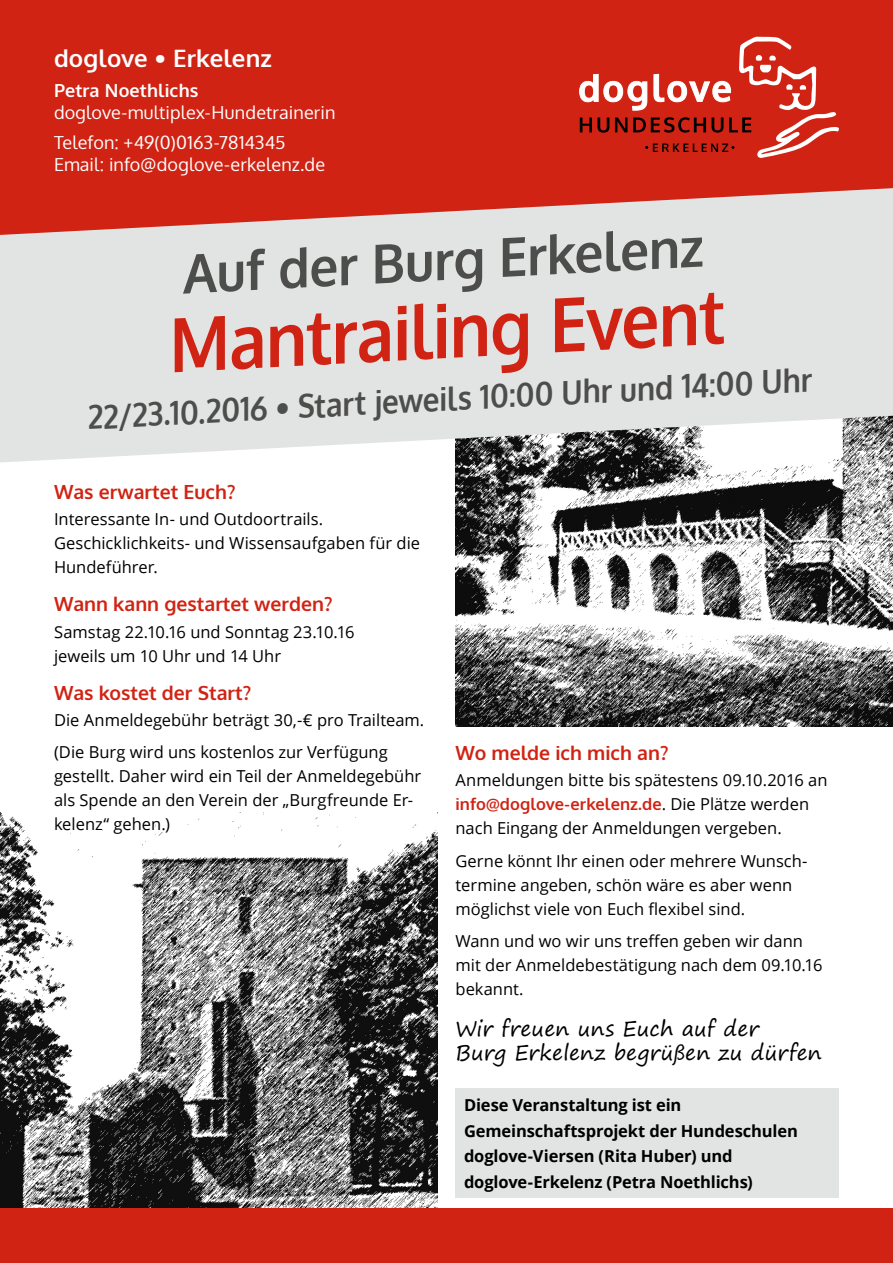
<style>
.page{position:relative;width:893px;height:1263px;background:#fff}
.page>*{position:absolute;margin:0;border:0;box-sizing:border-box;transform-origin:0 0}
.t1{font:700 75px "Oxygen";color:#d02313;scale:.9 1}
.t2{font:700 54px "Oxygen";color:#4d4d4c;scale:.95 1}
.t3{font:700 33px "Oxygen";color:#4d4d4c;scale:.9 1}
.t4{font:700 24px "Oxygen";letter-spacing:.01em;color:#fff}
.t5{font:21px/24px "Segoe Print";letter-spacing:.005em;color:#000}
.t6{font:700 19.5px "Oxygen";color:#d02313}
.t7{font:18px/30.2px "Oxygen";letter-spacing:.01em;color:#fff}
.t8{font:700 18px "Oxygen";letter-spacing:.01em;color:#fff}
.t9{font:16.5px/24px "Open Sans";color:#000}
.t10{font:700 16.5px/25.5px "Open Sans";letter-spacing:-.01em;color:#000}
.t11{font:700 16.5px "Oxygen";letter-spacing:.005em;color:#d02313}
.s1{font-family:"Open Sans";font-weight:400;color:#000}
</style>
<div class="page">
<img style="left:0;top:812px;width:437px;height:397px">
<img style="left:455px;top:462px;width:438px;height:264px">
<div style="left:0;top:0;width:893px;height:310px;background:#d02313"></div>
<svg style="left:0;top:188px;width:893px;height:274px;background:#ddcfcd"></svg>
<div style="left:0;top:1209px;width:893px;height:54px;background:#d02313"></div>
<svg style="left:579px;top:37px;width:260px;height:121px"></svg>
<div style="left:455px;top:1089px;width:384px;height:109px;background:#e2e3e3"></div>
<h3 class="t4" style="left:54px;top:43px;width:219px">doglove • Erkelenz</h3>
<p class="t8" style="left:54px;top:79px;width:146px">Petra Noethlichs</p>
<p class="t7" style="left:54px;top:97px;width:283px">doglove-multiplex-Hundetrainerin<br>Telefon: +49(0)0163-7814345</p>
<p class="t7" style="left:54px;top:149px;width:273px">Email: info@doglove-erkelenz.de</p>
<h2 class="t2" style="left:180px;top:240px;width:550px;rotate:-3deg">Auf der Burg Erkelenz</h2>
<h1 class="t1" style="left:166px;top:298px;width:620px;rotate:-3deg">Mantrailing Event</h1>
<h3 class="t3" style="left:87px;top:397px;width:807px;rotate:-3deg">22/23.10.2016 • Start jeweils 10:00 Uhr und 14:00 Uhr</h3>
<p class="t6" style="left:54px;top:480px;width:183px">Was erwartet Euch?</p>
<p class="t9" style="left:54px;top:507px;width:368px">Interessante In- und Outdoortrails.<br>Geschicklichkeits- und Wissensaufgaben für die<br>Hundeführer.</p>
<p class="t6" style="left:54px;top:592px;width:280px">Wann kann gestartet werden?</p>
<p class="t9" style="left:54px;top:619px;width:302px">Samstag 22.10.16 und Sonntag 23.10.16 jeweils um 10 Uhr und 14 Uhr</p>
<p class="t6" style="left:54px;top:680px;width:199px">Was kostet der Start?</p>
<p class="t9" style="left:54px;top:703px;width:372px;line-height:32.5px">Die Anmeldegebühr beträgt 30,-€ pro Trailteam. (Die Burg wird uns kostenlos zur Verfügung</p>
<p class="t9" style="left:54px;top:764px;width:369px">gestellt. Daher wird ein Teil der Anmeldegebühr als Spende an den Verein der „Burgfreunde Er&shy;kelenz“ gehen.)</p>
<p class="t6" style="left:455px;top:741px;width:215px">Wo melde ich mich an?</p>
<p class="t9" style="left:455px;top:768px;width:374px">Anmeldungen bitte bis spätestens 09.10.2016 an</p>
<p class="t11" style="left:455px;top:794px;width:355px">info@doglove-erkelenz.de<span class="s1">. Die Plätze werden</span></p>
<p class="t9" style="left:455px;top:811px;width:354px;line-height:32.5px">nach Eingang der Anmeldungen vergeben.<br>Gerne könnt Ihr einen oder mehrere Wunsch-</p>
<p class="t9" style="left:455px;top:872px;width:338px">termine angeben, schön wäre es aber wenn möglichst viele von Euch flexibel sind.</p>
<p class="t9" style="left:455px;top:929px;width:369px">Wann und wo wir uns treffen geben wir dann mit der Anmeldebestätigung nach dem 09.10.16 bekannt.</p>
<p class="t5" style="left:455px;top:1016px;width:368px">Wir freuen uns Euch auf der<br>Burg Erkelenz begrüßen zu dürfen</p>
<p class="t10" style="left:464px;top:1092px;width:335px">Diese Veranstaltung ist ein Gemeinschaftsprojekt der Hundeschulen doglove-Viersen (Rita Huber) und doglove-Erkelenz (Petra Noethlichs)</p>
</div>
